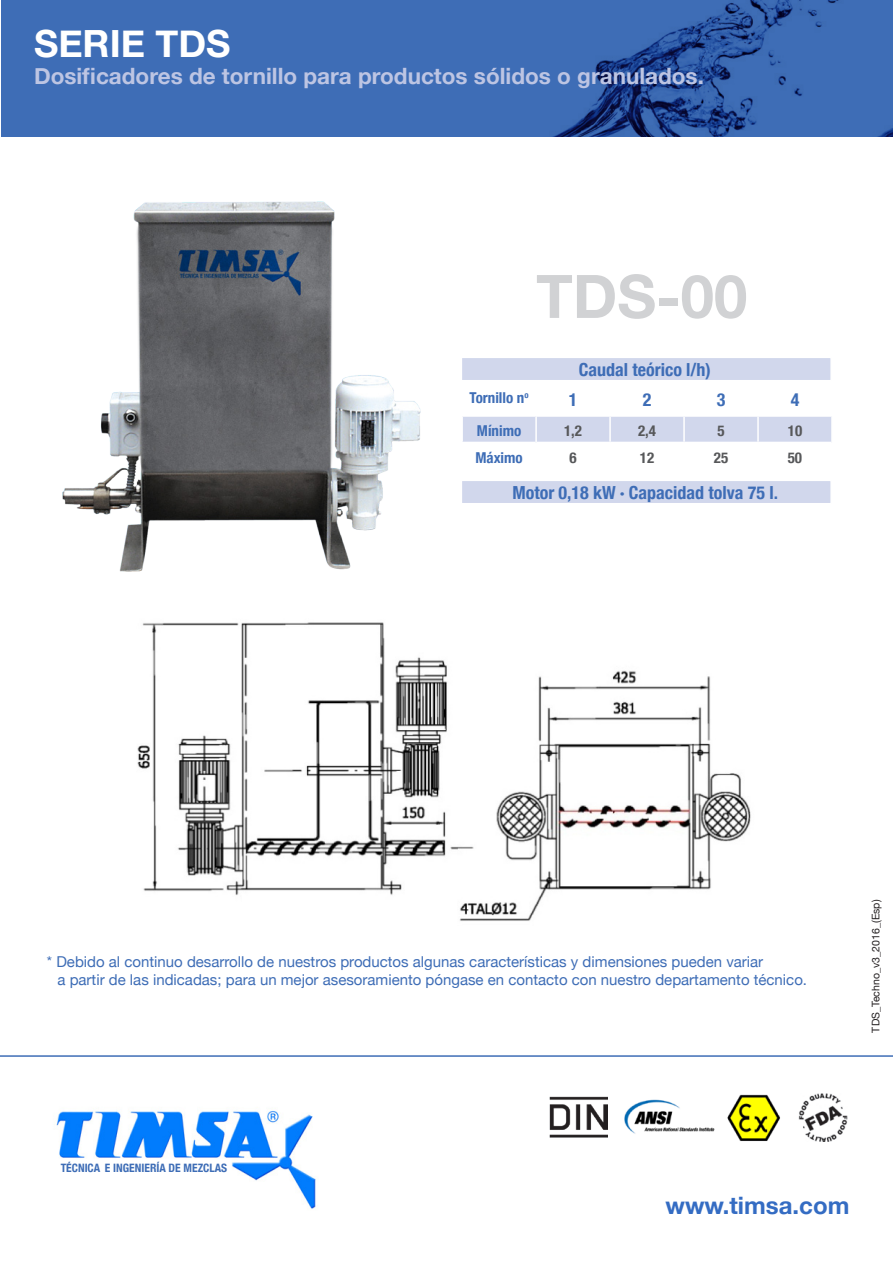
<style>
.page{position:relative;width:893px;height:1263px;background:#fff}
.page>*{position:absolute;margin:0;border:0;box-sizing:border-box;transform-origin:0 0}
.t1{font:700 60px "Helvetica Neue";color:#d1d2d4}
.t2{font:700 37.5px "Helvetica Neue";color:#fff}
.t3{font:700 24px "Helvetica Neue";color:#346cc3}
.t4{font:700 22.5px "Helvetica Neue";color:#bdc5e3}
.t5{font:700 condensed 18px "Helvetica Neue";color:#3e6db6}
.t6{font:15px/18px "Helvetica Neue";color:#3e6db6}
.t7{font:700 condensed 15px "Helvetica Neue";color:#3e6db6}
.t8{font:700 condensed 15px "Helvetica Neue";color:#57585a}
.t9{font:700 condensed 11.55px "Helvetica Neue";color:#3e6db6}
.t10{font:10.5px "Helvetica Neue";color:#231f20}
</style>
<div class="page">
<img style="left:56px;top:1110px;width:260px;height:99px">
<hr style="left:0;top:1055px;width:893px;height:2px;background:#3e6db6">
<img style="left:727px;top:1094px;width:53px;height:47px">
<img style="left:550px;top:1097px;width:57px;height:41px">
<img style="left:624px;top:1099px;width:91px;height:35px">
<img style="left:798px;top:1093px;width:50px;height:48px">
<img style="left:137px;top:622px;width:614px;height:299px">
<div style="left:1px;top:0;width:891px;height:136px;background:#3e6db6"></div>
<img style="left:555px;top:0;width:338px;height:136px">
<div style="left:461px;top:480px;width:371px;height:24px;background:#d1d7ec;border:2px solid #fff"></div>
<div style="left:461px;top:357px;width:371px;height:24px;background:#d1d7ec;border:2px solid #fff"></div>
<div style="left:463px;top:417px;width:368px;height:25px;background:#d1d7ec"></div>
<hr style="left:609px;top:417px;width:2px;height:25px;background:#fff">
<hr style="left:683px;top:417px;width:2px;height:25px;background:#fff">
<hr style="left:757px;top:417px;width:2px;height:25px;background:#fff">
<hr style="left:535px;top:416px;width:2px;height:26px;background:#fff">
<img style="left:62px;top:201px;width:359px;height:371px">
<h2 class="t2" style="left:34px;top:10px;width:198px">SERIE TDS</h2>
<h3 class="t4" style="left:34px;top:56px;width:671px">Dosificadores de tornillo para productos sólidos o granulados.</h3>
<h1 class="t1" style="left:536px;top:242px;width:213px">TDS-00</h1>
<p class="t5" style="left:579px;top:354px;width:134px">Caudal teórico l/h)</p>
<p class="t7" style="left:470px;top:385px;width:61px">Tornillo n<sup>o</sup></p>
<p class="t5" style="left:569px;top:384px;width:10px">1</p>
<p class="t5" style="left:643px;top:384px;width:10px">2</p>
<p class="t5" style="left:717px;top:384px;width:10px">3</p>
<p class="t5" style="left:791px;top:384px;width:10px">4</p>
<p class="t7" style="left:477px;top:419px;width:46px">Mínimo</p>
<p class="t8" style="left:564px;top:419px;width:19px">1,2</p>
<p class="t8" style="left:638px;top:419px;width:20px">2,4</p>
<p class="t8" style="left:717px;top:419px;width:9px">5</p>
<p class="t8" style="left:788px;top:419px;width:16px">10</p>
<p class="t7" style="left:475px;top:445px;width:49px">Máximo</p>
<p class="t8" style="left:569px;top:445px;width:9px">6</p>
<p class="t8" style="left:640px;top:445px;width:16px">12</p>
<p class="t8" style="left:714px;top:445px;width:16px">25</p>
<p class="t8" style="left:788px;top:445px;width:16px">50</p>
<p class="t5" style="left:512px;top:477px;width:267px">Motor 0,18 kW · Capacidad tolva 75 l.</p>
<p class="t6" style="left:57px;top:951px;width:751px;text-indent:-10px">* Debido al continuo desarrollo de nuestros productos algunas características y dimensiones pueden variar<br>a partir de las indicadas; para un mejor asesoramiento póngase en contacto con nuestro departamento técnico.</p>
<p class="t10" style="left:867px;top:1032px;width:134px;rotate:-90deg">TDS_Techno_v3_2016_(Esp)</p>
<p class="t9" style="left:61px;top:1158px;width:168px">TÉCNICA E INGENIERÍA DE MEZCLAS</p>
<h3 class="t3" style="left:665px;top:1184px;width:185px">www.timsa.com</h3>
</div>
